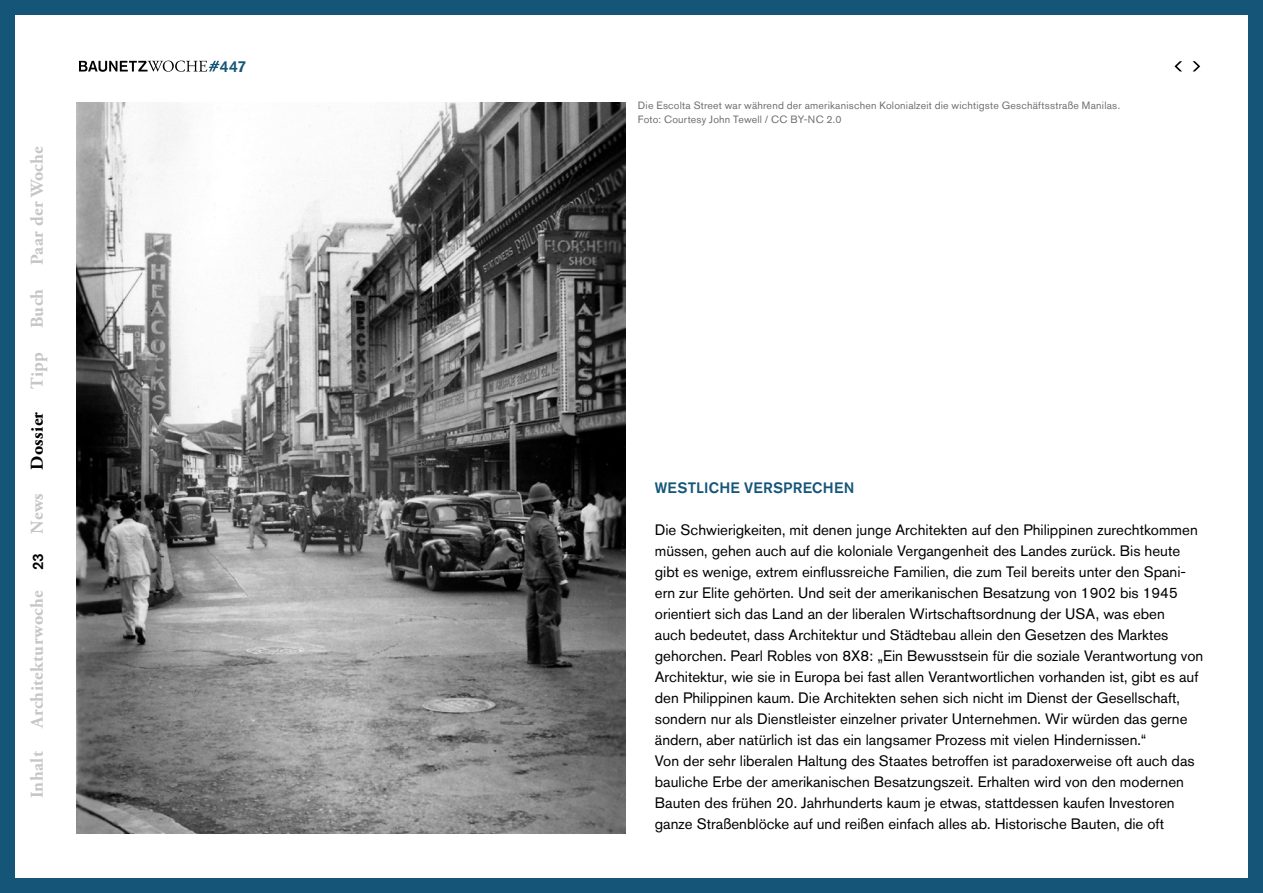
<style>
.page{position:relative;width:1263px;height:893px;background:#fff}
.page>*{position:absolute;margin:0;border:0;box-sizing:border-box;transform-origin:0 0}
.t1{font:700 18px "Adobe Garamond Pro";letter-spacing:.02em;color:#c6c6c6}
.t2{font:700 18px "Adobe Garamond Pro";letter-spacing:.02em;color:#000}
.t3{font:500 15.75px "Akzidenz Grotesk BQ";color:#155578}
.t4{font:15px/21px "Akzidenz Grotesk BQ";color:#000}
.t5{font:500 15px "Akzidenz Grotesk BQ";letter-spacing:.015em;color:#155578}
.t6{font:500 15px "Akzidenz Grotesk BQ";color:#000}
.t7{font:10.5px/13.5px "Akzidenz Grotesk BQ";letter-spacing:.02em;color:#706f6f}
</style>
<div class="page">
<div style="left:0;top:0;width:1263px;height:893px;border:15px solid #155578"></div>
<svg style="left:1192px;top:61px;width:8px;height:10px"></svg>
<svg style="left:1174px;top:61px;width:8px;height:10px"></svg>
<img style="left:77px;top:102px;width:548px;height:731px">
<svg style="left:79px;top:61px;width:140px;height:11px"></svg>
<p class="t1" style="left:27px;top:265px;width:120px;rotate:-90deg">Paar der Woche</p>
<p class="t1" style="left:27px;top:328px;width:41px;rotate:-90deg">Buch</p>
<p class="t1" style="left:27px;top:389px;width:38px;rotate:-90deg">Tipp</p>
<p class="t2" style="left:27px;top:470px;width:59px;rotate:-90deg">Dossier</p>
<p class="t1" style="left:27px;top:534px;width:42px;rotate:-90deg">News</p>
<p class="t6" style="left:29px;top:570px;width:18px;rotate:-90deg">23</p>
<p class="t1" style="left:27px;top:728px;width:139px;rotate:-90deg">Architekturwoche</p>
<p class="t1" style="left:27px;top:798px;width:49px;rotate:-90deg">Inhalt</p>
<p class="t3" style="left:220px;top:56px;width:28px">447</p>
<p class="t7" style="left:638px;top:99px;width:484px">Die Escolta Street war während der amerikanischen Kolonialzeit die wichtigste Geschäftsstraße Manilas.<br>Foto: Courtesy John Tewell / CC BY-NC 2.0</p>
<p class="t5" style="left:655px;top:478px;width:201px">WESTLICHE VERSPRECHEN</p>
<p class="t4" style="left:655px;top:519px;width:550px">Die Schwierigkeiten, mit denen junge Architekten auf den Philippinen zurechtkommen müssen, gehen auch auf die koloniale Vergangenheit des Landes zurück. Bis heute gibt es wenige, extrem einflussreiche Familien, die zum Teil bereits unter den Spani&shy;ern zur Elite gehörten. Und seit der amerikanischen Besatzung von 1902 bis 1945 orientiert sich das Land an der liberalen Wirtschaftsordnung der USA, was eben<br>auch bedeutet, dass Architektur und Städtebau allein den Gesetzen des Marktes gehorchen. Pearl Robles von 8X8: „Ein Bewusstsein für die soziale Verantwortung von Architektur, wie sie in Europa bei fast allen Verantwortlichen vorhanden ist, gibt es auf den Philippinen kaum. Die Architekten sehen sich nicht im Dienst der Gesellschaft, sondern nur als Dienstleister einzelner privater Unternehmen. Wir würden das gerne ändern, aber natürlich ist das ein langsamer Prozess mit vielen Hindernissen.“<br>Von der sehr liberalen Haltung des Staates betroffen ist paradoxerweise oft auch das bauliche Erbe der amerikanischen Besatzungszeit. Erhalten wird von den modernen Bauten des frühen 20. Jahrhunderts kaum je etwas, stattdessen kaufen Investoren ganze Straßenblöcke auf und reißen einfach alles ab. Historische Bauten, die oft</p>
</div>
